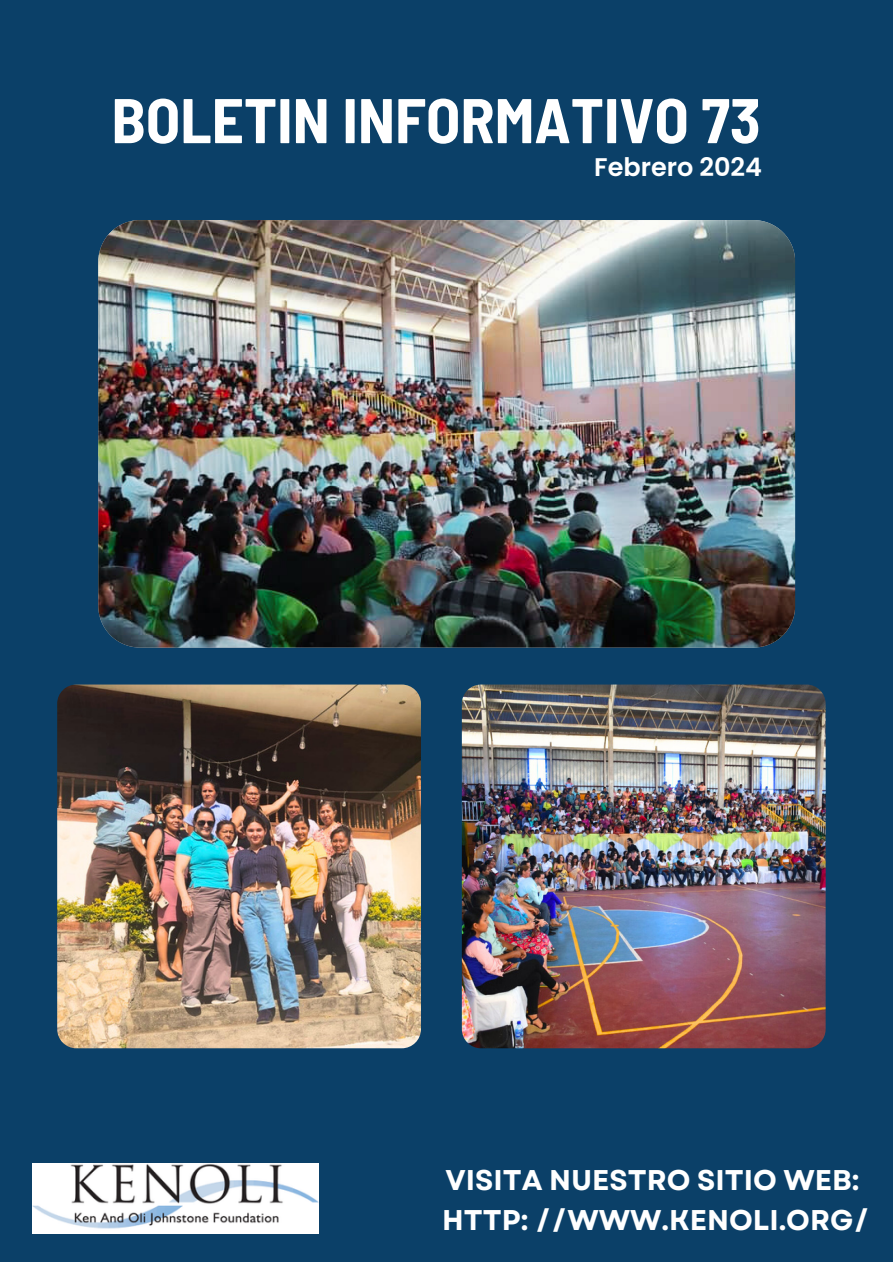
<style>
.page{position:relative;width:893px;height:1264px;background:#fff}
.page>*{position:absolute;margin:0;border:0;box-sizing:border-box;transform-origin:0 0}
.t1{font:700 semi-condensed 63px "Barlow";color:#fff}
.t2{font:700 28.5px/39.3px "Garet";color:#fff}
.t3{font:600 25.5px "Poppins";color:#fff}
</style>
<div class="page">
<div style="left:0;top:0;width:892px;height:1262px;background:#0b4068"></div>
<img style="left:33px;top:1163px;width:285px;height:70px">
<img style="left:98px;top:220px;width:697px;height:427px;border-radius:42px">
<img style="left:462px;top:684px;width:363px;height:364px;border-radius:19px">
<img style="left:57px;top:684px;width:364px;height:364px;border-radius:19px">
<p class="t1" style="left:111px;top:80px;width:650px">BOLETIN INFORMATIVO 73</p>
<p class="t3" style="left:594px;top:150px;width:169px">Febrero 2024</p>
<p class="t2" style="left:442px;top:1160px;width:429px">VISITA NUESTRO SITIO WEB:<br>HTTP: //WWW.KENOLI.ORG/</p>
</div>
